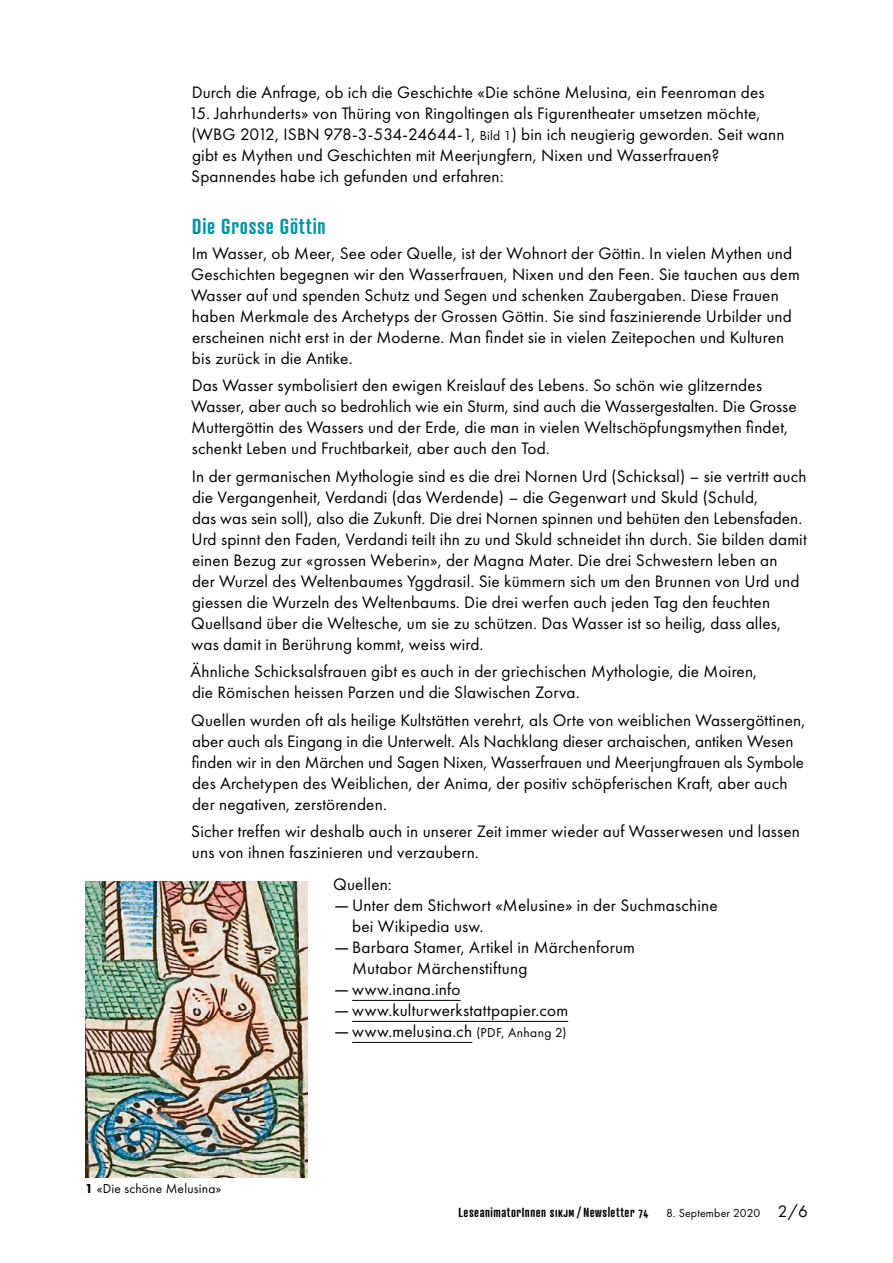
<style>
.page{position:relative;width:893px;height:1263px;background:#fff}
.page>*{position:absolute;margin:0;border:0;box-sizing:border-box;transform-origin:0 0}
.t1{font:600 21px "Atrament Std";letter-spacing:.035em;color:#0093a9}
.t2{font:17.25px/21px "Futura PT";letter-spacing:.01em;color:#000}
.t3{font:13.5px "Futura PT";letter-spacing:.015em;color:#000}
.t4{font:600 12.75px "Atrament Std";letter-spacing:.04em;color:#000}
.t5{font:12px "Futura PT";letter-spacing:.01em;color:#000}
.s1{font-size:13.5px}
.s2{font-family:"Futura Std"}
.s3{font-weight:800}
.s4{font-size:17.25px}
</style>
<div class="page">
<hr style="left:352px;top:1000px;width:109px;height:1px;background:#000">
<hr style="left:352px;top:1021px;width:216px;height:1px;background:#000">
<hr style="left:352px;top:1042px;width:120px;height:1px;background:#000">
<img style="left:85px;top:881px;width:222px;height:297px">
<p class="t2" style="left:192px;top:82px;width:574px">Durch die Anfrage, ob ich die Geschichte «Die schöne Melusina, ein Feenroman des</p>
<p class="t2" style="left:189px;top:103px;width:597px">15. Jahrhunderts» von Thüring von Ringoltingen als Figurentheater umsetzen möchte, (WBG 2012, ISBN 978-3-534-24644-1, <span class="s1">Bild 1</span>) bin ich neugierig geworden. Seit wann gibt es Mythen und Geschichten mit Meerjungfern, Nixen und Wasserfrauen?<br>Spannendes habe ich gefunden und erfahren:</p>
<p class="t1" style="left:192px;top:212px;width:135px">Die Grosse Göttin</p>
<p class="t2" style="left:191px;top:243px;width:610px">Im Wasser, ob Meer, See oder Quelle, ist der Wohnort der Göttin. In vielen Mythen und Geschichten begegnen wir den Wasserfrauen, Nixen und den Feen. Sie tauchen aus dem Wasser auf und spenden Schutz und Segen und schenken Zaubergaben. Diese Frauen haben Merkmale des Archetyps der Grossen Göttin. Sie sind faszinierende Urbilder und erscheinen nicht erst in der Moderne. Man findet sie in vielen Zeitepochen und Kulturen bis zurück in die Antike.</p>
<p class="t2" style="left:191px;top:375px;width:607px">Das Wasser symbolisiert den ewigen Kreislauf des Lebens. So schön wie glitzerndes Wasser, aber auch so bedrohlich wie ein Sturm, sind auch die Wassergestalten. Die Grosse Muttergöttin des Wassers und der Erde, die man in vielen Weltschöpfungsmythen findet, schenkt Leben und Fruchtbarkeit, aber auch den Tod.</p>
<p class="t2" style="left:191px;top:465px;width:617px">In der germanischen Mythologie sind es die drei Nornen Urd (Schicksal) – sie vertritt auch die Vergangenheit, Verdandi (das Werdende) – die Gegenwart und Skuld (Schuld,<br>das was sein soll), also die Zukunft. Die drei Nornen spinnen und behüten den Lebensfaden.<br>Urd spinnt den Faden, Verdandi teilt ihn zu und Skuld schneidet ihn durch. Sie bilden damit einen Bezug zur «grossen Weberin», der Magna Mater. Die drei Schwestern leben an<br>der Wurzel des Weltenbaumes Yggdrasil. Sie kümmern sich um den Brunnen von Urd und giessen die Wurzeln des Weltenbaums. Die drei werfen auch jeden Tag den feuchten Quellsand über die Weltesche, um sie zu schützen. Das Wasser ist so heilig, dass alles, was damit in Berührung kommt, weiss wird.</p>
<p class="t2" style="left:191px;top:661px;width:568px">Ähnliche Schicksalsfrauen gibt es auch in der griechischen Mythologie, die Moiren, die Römischen heissen Parzen und die Slawischen Zorva.</p>
<p class="t2" style="left:191px;top:709px;width:616px">Quellen wurden oft als heilige Kultstätten verehrt, als Orte von weiblichen Wassergöttinen, aber auch als Eingang in die Unterwelt. Als Nachklang dieser archaischen, antiken Wesen finden wir in den Märchen und Sagen Nixen, Wasserfrauen und Meerjungfrauen als Symbole des Archetypen des Weiblichen, der Anima, der positiv schöpferischen Kraft, aber auch der negativen, zerstörenden.</p>
<p class="t2" style="left:191px;top:821px;width:610px">Sicher treffen wir deshalb auch in unserer Zeit immer wieder auf Wasserwesen und lassen uns von ihnen faszinieren und verzaubern.</p>
<p class="t2" style="left:333px;top:874px;width:60px">Quellen:</p>
<p class="t2" style="left:333px;top:895px;width:386px"><span class="s2">—</span>Unter dem Stichwort «Melusine» in der Suchmaschine</p>
<p class="t2" style="left:352px;top:916px;width:133px">bei Wikipedia usw.</p>
<p class="t2" style="left:333px;top:937px;width:304px"><span class="s2">—</span>Barbara Stamer, Artikel in Märchenforum</p>
<p class="t2" style="left:352px;top:958px;width:177px">Mutabor Märchenstiftung</p>
<p class="t2" style="left:333px;top:979px;width:129px"><span class="s2">—</span>www.inana.info</p>
<p class="t2" style="left:333px;top:1000px;width:237px"><span class="s2">—</span>www.kulturwerkstattpapier.com</p>
<p class="t2" style="left:333px;top:1021px;width:235px"><span class="s2">—</span>www.melusina.ch <span class="s1">(PDF, Anhang 2)</span></p>
<p class="t3" style="left:85px;top:1180px;width:138px"><span class="s3">1</span> «Die schöne Melusina»</p>
<p class="t4" style="left:459px;top:1204px;width:191px">LeseanimatorInnen SIKJM / Newsletter 74</p>
<p class="t5" style="left:666px;top:1206px;width:143px">8. September 2020 <span class="s4">2/6</span></p>
</div>
